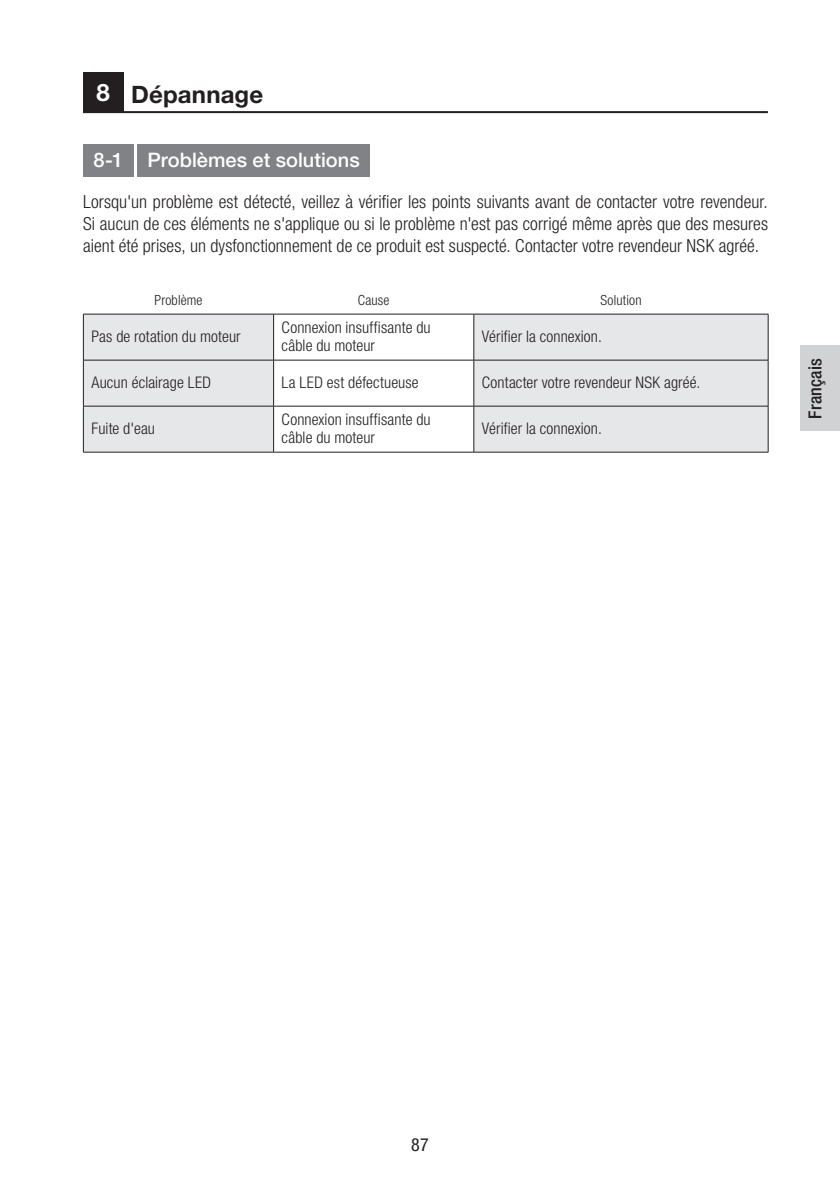
<style>
.page{position:relative;width:840px;height:1191px;background:#fff}
.page>*{position:absolute;margin:0;border:0;box-sizing:border-box;transform-origin:0 0}
.t1{font:700 24px "Helvetica Neue LT Pro";letter-spacing:.005em;color:#231f20}
.t2{font:500 20px "Helvetica Neue LT Pro";color:#fff}
.t3{font:300 condensed 18px/22px "Helvetica Neue LT Pro";letter-spacing:.005em;color:#231f20;text-align:justify}
.t4{font:500 condensed 18px "Helvetica Neue LT Pro";letter-spacing:.01em;color:#231f20}
.t5{font:condensed 18px "Helvetica Neue LT Pro";color:#231f20}
.t6{font:300 condensed 16px/18px "Helvetica Neue LT Pro";letter-spacing:.01em;color:#231f20}
.t7{font:300 condensed 14px "Helvetica Neue LT Pro";letter-spacing:.015em;color:#231f20}
.s1{color:#fff}
</style>
<div class="page">
<div style="left:799px;top:346px;width:40px;height:85px;background:#d1d2d4"></div>
<hr style="left:83px;top:111px;width:684px;height:2px;background:#231f20">
<div style="left:83px;top:72px;width:40px;height:40px;background:#231f20"></div>
<div style="left:83px;top:144px;width:50px;height:32px;background:#808285"></div>
<div style="left:137px;top:144px;width:232px;height:32px;background:#808285"></div>
<svg style="left:84px;top:315px;width:683px;height:137px;fill:#e6e7e9"></svg>
<hr style="left:83px;top:314px;width:190px;height:1px;background:#231f20">
<hr style="left:83px;top:314px;width:1px;height:46px;background:#231f20">
<hr style="left:273px;top:314px;width:200px;height:1px;background:#231f20">
<hr style="left:273px;top:314px;width:1px;height:46px;background:#231f20">
<hr style="left:473px;top:314px;width:295px;height:1px;background:#231f20">
<hr style="left:473px;top:314px;width:1px;height:46px;background:#231f20">
<hr style="left:767px;top:314px;width:1px;height:46px;background:#231f20">
<hr style="left:83px;top:360px;width:190px;height:1px;background:#231f20">
<hr style="left:83px;top:360px;width:1px;height:46px;background:#231f20">
<hr style="left:273px;top:360px;width:200px;height:1px;background:#231f20">
<hr style="left:273px;top:360px;width:1px;height:46px;background:#231f20">
<hr style="left:473px;top:360px;width:295px;height:1px;background:#231f20">
<hr style="left:473px;top:360px;width:1px;height:46px;background:#231f20">
<hr style="left:767px;top:360px;width:1px;height:46px;background:#231f20">
<hr style="left:83px;top:406px;width:190px;height:1px;background:#231f20">
<hr style="left:83px;top:406px;width:1px;height:46px;background:#231f20">
<hr style="left:273px;top:406px;width:200px;height:1px;background:#231f20">
<hr style="left:273px;top:406px;width:1px;height:46px;background:#231f20">
<hr style="left:473px;top:406px;width:295px;height:1px;background:#231f20">
<hr style="left:473px;top:406px;width:1px;height:46px;background:#231f20">
<hr style="left:767px;top:406px;width:1px;height:46px;background:#231f20">
<hr style="left:83px;top:452px;width:190px;height:1px;background:#231f20">
<hr style="left:273px;top:452px;width:200px;height:1px;background:#231f20">
<hr style="left:473px;top:452px;width:295px;height:1px;background:#231f20">
<h1 class="t1" style="left:96px;top:79px;width:168px"><span class="s1">8</span> Dépannage</h1>
<p class="t2" style="left:93px;top:148px;width:267px">8-1 Problèmes et solutions</p>
<p class="t3" style="left:83px;top:190px;width:686px">Lorsqu'un problème est détecté, veillez à vérifier les points suivants avant de contacter votre revendeur.<br>Si aucun de ces éléments ne s'applique ou si le problème n'est pas corrigé même après que des mesures aient été prises, un dysfonctionnement de ce produit est suspecté. Contacter votre revendeur NSK agréé.</p>
<p class="t7" style="left:154px;top:292px;width:50px">Problème</p>
<p class="t7" style="left:357px;top:292px;width:33px">Cause</p>
<p class="t7" style="left:600px;top:292px;width:43px">Solution</p>
<p class="t6" style="left:91px;top:327px;width:151px">Pas de rotation du moteur</p>
<p class="t6" style="left:281px;top:318px;width:150px">Connexion insuffisante du câble du moteur</p>
<p class="t6" style="left:481px;top:327px;width:121px">Vérifier la connexion.</p>
<p class="t6" style="left:91px;top:373px;width:121px">Aucun éclairage LED</p>
<p class="t6" style="left:281px;top:373px;width:138px">La LED est défectueuse</p>
<p class="t6" style="left:481px;top:373px;width:220px">Contacter votre revendeur NSK agréé.</p>
<p class="t6" style="left:91px;top:419px;width:65px">Fuite d'eau</p>
<p class="t6" style="left:281px;top:410px;width:150px">Connexion insuffisante du câble du moteur</p>
<p class="t6" style="left:481px;top:419px;width:121px">Vérifier la connexion.</p>
<p class="t4" style="left:803px;top:418px;width:62px;rotate:-90deg">Français</p>
<p class="t5" style="left:411px;top:1134px;width:19px">87</p>
</div>
